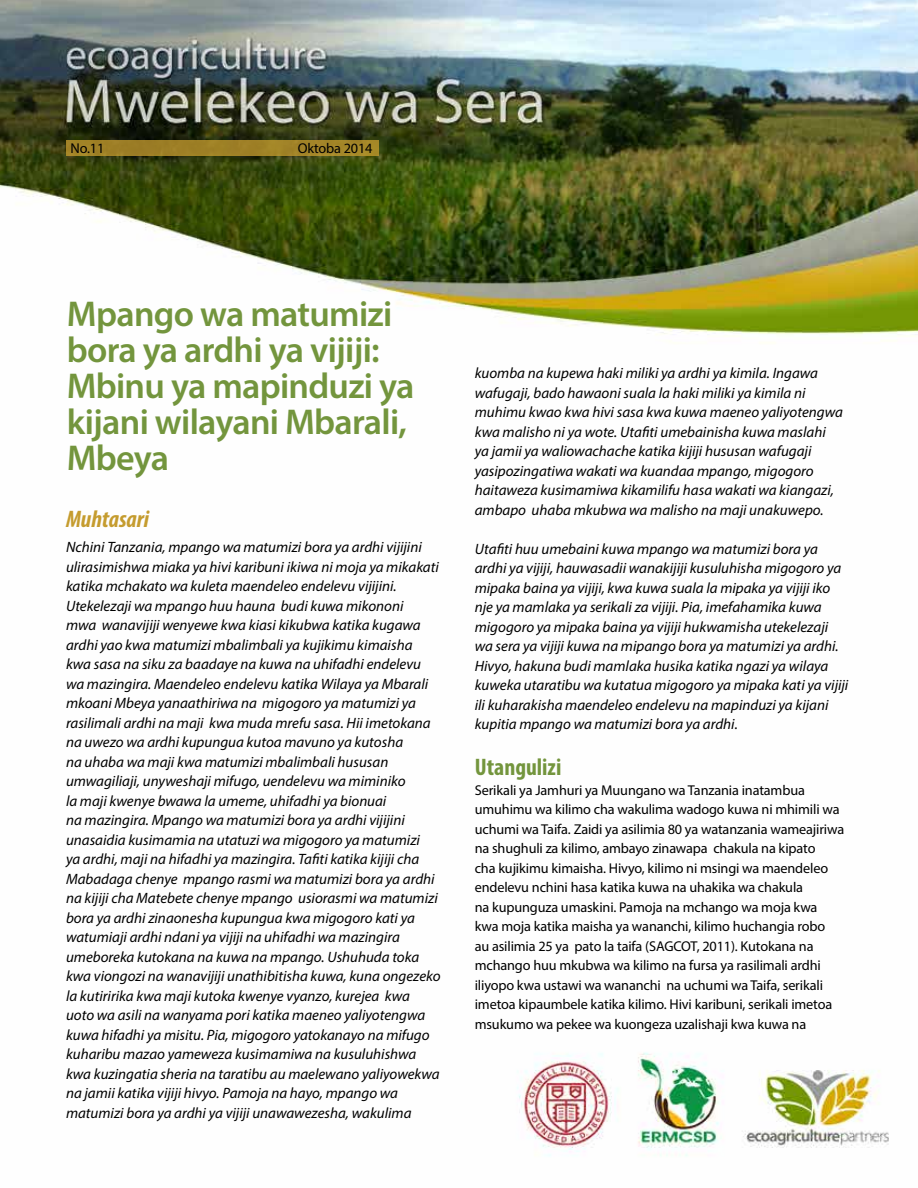
<style>
.page{position:relative;width:918px;height:1188px;background:#fff}
.page>*{position:absolute;margin:0;border:0;box-sizing:border-box;transform-origin:0 0}
.t1{font:600 36px/36px "Myriad Pro";letter-spacing:-.02em;color:#73953d}
.t2{font:700 condensed 24px "Myriad Pro";color:#73953d}
.t3{font:italic 700 condensed 24px "Myriad Pro";color:#c59c2f}
.t4{font:italic 15px/19.5px "Myriad Pro";color:#000}
.t5{font:14.25px/19.5px "Myriad Pro";letter-spacing:-.01em;color:#000}
</style>
<div class="page">
<img style="left:0;top:0;width:918px;height:1156px">
<div style="left:67px;top:140px;width:312px;height:16px;background:#9f8126"></div>
<p class="t5" style="left:71px;top:138px;width:35px">No.11</p>
<p class="t5" style="left:298px;top:138px;width:76px">Oktoba 2014</p>
<h1 class="t1" style="left:67px;top:295px;width:349px">Mpango wa matumizi bora ya ardhi ya vijiji:<br>Mbinu ya mapinduzi ya kijani wilayani Mbarali,<br>Mbeya</h1>
<h2 class="t3" style="left:66px;top:504px;width:85px">Muhtasari</h2>
<p class="t4" style="left:66px;top:537px;width:376px">Nchini Tanzania, mpango wa matumizi bora ya ardhi vijijini ulirasimishwa miaka ya hivi karibuni ikiwa ni moja ya mikakati katika mchakato wa kuleta maendeleo endelevu vijijini.<br>Utekelezaji wa mpango huu hauna budi kuwa mikononi<br>mwa wanavijiji wenyewe kwa kiasi kikubwa katika kugawa ardhi yao kwa matumizi mbalimbali ya kujikimu kimaisha kwa sasa na siku za baadaye na kuwa na uhifadhi endelevu wa mazingira. Maendeleo endelevu katika Wilaya ya Mbarali mkoani Mbeya yanaathiriwa na migogoro ya matumizi ya rasilimali ardhi na maji kwa muda mrefu sasa. Hii imetokana na uwezo wa ardhi kupungua kutoa mavuno ya kutosha<br>na uhaba wa maji kwa matumizi mbalimbali hususan umwagiliaji, unyweshaji mifugo, uendelevu wa miminiko<br>la maji kwenye bwawa la umeme, uhifadhi ya bionuai<br>na mazingira. Mpango wa matumizi bora ya ardhi vijijini unasaidia kusimamia na utatuzi wa migogoro ya matumizi<br>ya ardhi, maji na hifadhi ya mazingira. Tafiti katika kijiji cha Mabadaga chenye mpango rasmi wa matumizi bora ya ardhi na kijiji cha Matebete chenye mpango usiorasmi wa matumizi bora ya ardhi zinaonesha kupungua kwa migogoro kati ya watumiaji ardhi ndani ya vijiji na uhifadhi wa mazingira umeboreka kutokana na kuwa na mpango. Ushuhuda toka kwa viongozi na wanavijiji unathibitisha kuwa, kuna ongezeko la kutiririka kwa maji kutoka kwenye vyanzo, kurejea kwa uoto wa asili na wanyama pori katika maeneo yaliyotengwa kuwa hifadhi ya misitu. Pia, migogoro yatokanayo na mifugo kuharibu mazao yameweza kusimamiwa na kusuluhishwa kwa kuzingatia sheria na taratibu au maelewano yaliyowekwa na jamii katika vijiji hivyo. Pamoja na hayo, mpango wa matumizi bora ya ardhi ya vijiji unawawezesha, wakulima</p>
<p class="t4" style="left:475px;top:363px;width:370px">kuomba na kupewa haki miliki ya ardhi ya kimila. Ingawa wafugaji, bado hawaoni suala la haki miliki ya kimila ni muhimu kwao kwa hivi sasa kwa kuwa maeneo yaliyotengwa kwa malisho ni ya wote. Utafiti umebainisha kuwa maslahi ya jamii ya waliowachache katika kijiji hususan wafugaji yasipozingatiwa wakati wa kuandaa mpango, migogoro haitaweza kusimamiwa kikamilifu hasa wakati wa kiangazi, ambapo uhaba mkubwa wa malisho na maji unakuwepo.</p>
<p class="t4" style="left:475px;top:539px;width:375px">Utafiti huu umebaini kuwa mpango wa matumizi bora ya ardhi ya vijiji, hauwasadii wanakijiji kusuluhisha migogoro ya mipaka baina ya vijiji, kwa kuwa suala la mipaka ya vijiji iko nje ya mamlaka ya serikali za vijiji. Pia, imefahamika kuwa migogoro ya mipaka baina ya vijiji hukwamisha utekelezaji wa sera ya vijiji kuwa na mipango bora ya matumizi ya ardhi.<br>Hivyo, hakuna budi mamlaka husika katika ngazi ya wilaya kuweka utaratibu wa kutatua migogoro ya mipaka kati ya vijiji ili kuharakisha maendeleo endelevu na mapinduzi ya kijani kupitia mpango wa matumizi bora ya ardhi.</p>
<h2 class="t2" style="left:475px;top:752px;width:88px">Utangulizi</h2>
<p class="t5" style="left:475px;top:780px;width:371px">Serikali ya Jamhuri ya Muungano wa Tanzania inatambua umuhimu wa kilimo cha wakulima wadogo kuwa ni mhimili wa uchumi wa Taifa. Zaidi ya asilimia 80 ya watanzania wameajiriwa na shughuli za kilimo, ambayo zinawapa chakula na kipato<br>cha kujikimu kimaisha. Hivyo, kilimo ni msingi wa maendeleo endelevu nchini hasa katika kuwa na uhakika wa chakula<br>na kupunguza umaskini. Pamoja na mchango wa moja kwa kwa moja katika maisha ya wananchi, kilimo huchangia robo<br>au asilimia 25 ya pato la taifa (SAGCOT, 2011). Kutokana na mchango huu mkubwa wa kilimo na fursa ya rasilimali ardhi iliyopo kwa ustawi wa wananchi na uchumi wa Taifa, serikali imetoa kipaumbele katika kilimo. Hivi karibuni, serikali imetoa msukumo wa pekee wa kuongeza uzalishaji kwa kuwa na</p>
</div>
